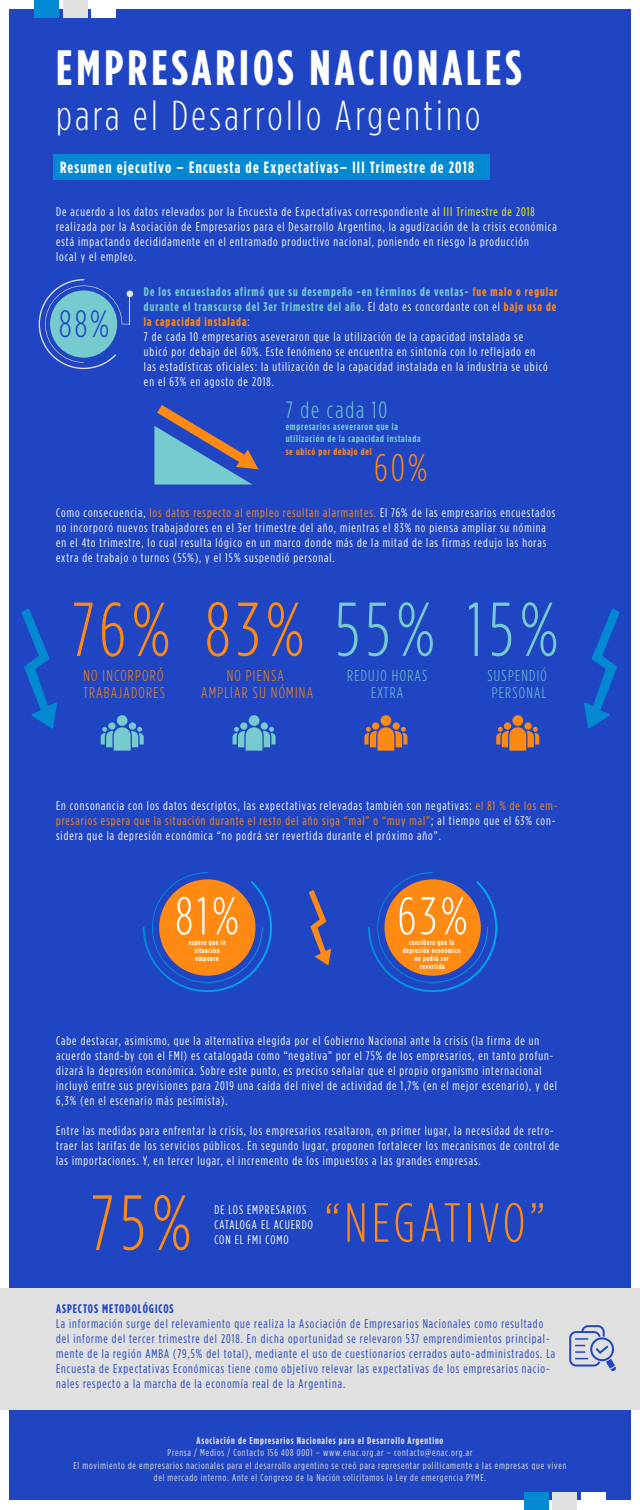
<style>
.page{position:relative;width:640px;height:1510px;background:#fff}
.page>*{position:absolute;margin:0;border:0;box-sizing:border-box;transform-origin:0 0}
.t1{font:300 78.06px "Gotham Condensed";color:#ff8a13}
.t2{font:300 76.25px "Gotham Condensed";color:#76cbce}
.t3{font:300 76.25px "Gotham Condensed";color:#ff8a13}
.t4{font:300 55px "Gotham Condensed";letter-spacing:.08em;color:#ff8a13}
.t5{font:300 53.12px "Gotham Condensed";color:#fff}
.t6{font:700 49.62px "Gotham Condensed";letter-spacing:.08em;color:#fff}
.t7{font:300 41.81px "Gotham Condensed";letter-spacing:.08em;color:#fff}
.t8{font:300 38.44px "Gotham Condensed";color:#ff8a13}
.t9{font:300 38.06px "Gotham Condensed";color:#1f45c2}
.t10{font:300 23.44px "Gotham Condensed";letter-spacing:.08em;color:#76cbce}
.t11{font:700 16.25px "Gotham Condensed";letter-spacing:.08em;color:#fff}
.t12{font:300 15.62px/16.9px "Gotham Condensed";letter-spacing:.08em;color:#ff8a13}
.t13{font:300 15.62px/16.9px "Gotham Condensed";letter-spacing:.08em;color:#76cbce;text-align:center}
.t14{font:12.5px/15px "Gotham Condensed";letter-spacing:.08em;color:#fff}
.t15{font:12.5px/15px "Gotham Condensed";letter-spacing:.08em;color:#1f45c2}
.t16{font:700 12.5px "Gotham Condensed";letter-spacing:.08em;color:#1f45c2}
.t17{font:10px/12.5px "Gotham Condensed";letter-spacing:.08em;color:#e0e0e0;text-align:center}
.t18{font:700 10px/12.5px "Gotham Condensed";letter-spacing:.08em;color:#76cbce}
.t19{font:700 10px "Gotham Condensed";letter-spacing:.08em;color:#e0e0e0}
.t20{font:700 10px "Gotham Condensed";letter-spacing:.08em;color:#ff8a13}
.t21{font:700 7.5px/8.1px "Gotham Condensed";letter-spacing:.08em;color:#fff;text-align:center}
.s1{color:#ff0}
.s2{font-weight:700;color:#76cbce}
.s3{font-weight:700;color:#ff8a13}
.s4{color:#ff8a13}
</style>
<div class="page">
<div style="left:9px;top:9px;width:622px;height:1491px;background:#1f45c2"></div>
<div style="left:524px;top:1492px;width:24px;height:18px;background:#0389d1"></div>
<div style="left:553px;top:1492px;width:24px;height:18px;background:#e0e0e0"></div>
<div style="left:581px;top:1492px;width:25px;height:18px;background:#fff"></div>
<div style="left:34px;top:0;width:25px;height:17px;background:#0389d1"></div>
<div style="left:63px;top:0;width:24px;height:17px;background:#e0e0e0"></div>
<div style="left:92px;top:0;width:24px;height:17px;background:#fff"></div>
<div style="left:0;top:1288px;width:640px;height:122px;background:#e0e0e0"></div>
<div style="left:53px;top:154px;width:437px;height:26px;background:#0389d1"></div>
<svg style="left:39px;top:279px;width:94px;height:90px"></svg>
<svg style="left:154px;top:405px;width:104px;height:80px"></svg>
<svg style="left:22px;top:609px;width:35px;height:120px"></svg>
<svg style="left:309px;top:890px;width:22px;height:75px"></svg>
<svg style="left:584px;top:609px;width:36px;height:120px"></svg>
<svg style="left:101px;top:715px;width:43px;height:36px"></svg>
<svg style="left:233px;top:715px;width:43px;height:36px"></svg>
<svg style="left:364px;top:715px;width:43px;height:36px"></svg>
<svg style="left:496px;top:715px;width:43px;height:36px"></svg>
<svg style="left:368px;top:872px;width:129px;height:120px"></svg>
<div style="left:384px;top:879px;width:97px;height:97px;background:#ff8a13;border-radius:50%"></div>
<svg style="left:143px;top:872px;width:129px;height:120px"></svg>
<div style="left:159px;top:879px;width:97px;height:97px;background:#ff8a13;border-radius:50%"></div>
<svg style="left:569px;top:1325px;width:47px;height:46px"></svg>
<hr style="left:130px;top:294px;width:1px;height:30px;background:#e0e0e0">
<h3 class="t6" style="left:56px;top:39px;width:467px">EMPRESARIOS NACIONALES</h3>
<h3 class="t7" style="left:56px;top:93px;width:426px">para el Desarrollo Argentino</h3>
<h3 class="t11" style="left:60px;top:158px;width:416px">Resumen ejecutivo – Encuesta de Expectativas– III Trimestre de 2018</h3>
<p class="t14" style="left:56px;top:204px;width:502px">De acuerdo a los datos relevados por la Encuesta de Expectativas correspondiente al <span class="s1">III Trimestre de 2018 </span>realizada por la Asociación de Empresarios para el Desarrollo Argentino, la agudización de la crisis económica está impactando decididamente en el entramado productivo nacional, poniendo en riesgo la producción<br>local y el empleo.</p>
<h3 class="t9" style="left:59px;top:303px;width:52px">88%</h3>
<p class="t14" style="left:144px;top:284px;width:415px"><span class="s2">De los encuestados afirmó que su desempeño -en términos de ventas-</span> <span class="s3">fue malo o regular </span><span class="s2">durante el transcurso del 3er Trimestre del año</span>. El dato es concordante con el <span class="s3">bajo uso de la capacidad instalada</span>:<br>7 de cada 10 empresarios aseveraron que la utilización de la capacidad instalada se<br>ubicó por debajo del 60%. Este fenómeno se encuentra en sintonía con lo reflejado en<br>las estadísticas oficiales: la utilización de la capacidad instalada en la industria se ubicó en el 63% en agosto de 2018.</p>
<h3 class="t10" style="left:286px;top:398px;width:103px">7 de cada 10</h3>
<p class="t18" style="left:286px;top:420px;width:137px">empresarios aseveraron que la utilización de la capacidad instalada</p>
<p class="t20" style="left:286px;top:446px;width:88px">se ubicó por debajo del</p>
<h3 class="t8" style="left:374px;top:448px;width:55px">60%</h3>
<p class="t14" style="left:56px;top:505px;width:501px">Como consecuencia, <span class="s4">los datos respecto al empleo resultan alarmantes.</span> El 76% de las empresarios encuestados no incorporó nuevos trabajadores en el 3er trimestre del año, mientras el 83% no piensa ampliar su nómina en el 4to trimestre, lo cual resulta lógico en un marco donde más de la mitad de las firmas redujo las horas extra de trabajo o turnos (55%), y el 15% suspendió personal.</p>
<h2 class="t3" style="left:72px;top:589px;width:100px">76%</h2>
<p class="t12" style="left:83px;top:667px;width:83px">NO INCORPORÓ<br>TRABAJADORES</p>
<h2 class="t2" style="left:205px;top:589px;width:354px"><span class="s4">83%</span> 55% 15%</h2>
<p class="t12" style="left:201px;top:667px;width:114px;text-align:center">NO PIENSA<br>AMPLIAR SU NÓMINA</p>
<p class="t13" style="left:347px;top:667px;width:82px">REDUJO HORAS<br>EXTRA</p>
<p class="t13" style="left:488px;top:667px;width:61px;text-align:left">SUSPENDIÓ<br>PERSONAL</p>
<p class="t14" style="left:56px;top:798px;width:503px">En consonancia con los datos descriptos, las expectativas relevadas también son negativas: <span class="s4">el 81 % de los em&shy;presarios espera que la situación durante el resto del año siga “mal” o “muy mal”</span>; al tiempo que el 63% con&shy;sidera que la depresión económica “no podrá ser revertida durante el próximo año”.</p>
<h3 class="t5" style="left:175px;top:888px;width:65px">81%</h3>
<p class="t21" style="left:189px;top:938px;width:38px">espera que la situación empeore</p>
<h3 class="t5" style="left:397px;top:888px;width:72px">63%</h3>
<p class="t21" style="left:403px;top:938px;width:59px">considera que la depresión económica no podrá ser revertida</p>
<p class="t14" style="left:56px;top:1033px;width:502px">Cabe destacar, asimismo, que la alternativa elegida por el Gobierno Nacional ante la crisis (la firma de un acuerdo stand-by con el FMI) es catalogada como “negativa” por el 75% de los empresarios, en tanto profun&shy;dizará la depresión económica. Sobre este punto, es preciso señalar que el propio organismo internacional incluyó entre sus previsiones para 2019 una caída del nivel de actividad de 1,7% (en el mejor escenario), y del 6,3% (en el escenario más pesimista).</p>
<p class="t14" style="left:56px;top:1123px;width:505px">Entre las medidas para enfrentar la crisis, los empresarios resaltaron, en primer lugar, la necesidad de retro&shy;traer las tarifas de los servicios públicos. En segundo lugar, proponen fortalecer los mecanismos de control de las importaciones. Y, en tercer lugar, el incremento de los impuestos a las grandes empresas.</p>
<h1 class="t1" style="left:91px;top:1182px;width:102px">75%</h1>
<p class="t14" style="left:214px;top:1202px;width:100px">DE LOS EMPRESARIOS<br>CATALOGA EL ACUERDO<br>CON EL FMI COMO</p>
<h3 class="t4" style="left:325px;top:1194px;width:222px">“NEGATIVO”</h3>
<p class="t16" style="left:56px;top:1301px;width:119px">ASPECTOS METODOLÓGICOS</p>
<p class="t15" style="left:56px;top:1316px;width:501px">La información surge del relevamiento que realiza la Asociación de Empresarios Nacionales como resultado del informe del tercer trimestre del 2018. En dicha oportunidad se relevaron 537 emprendimientos principal&shy;mente de la región AMBA (79,5% del total), mediante el uso de cuestionarios cerrados auto-administrados. La Encuesta de Expectativas Económicas tiene como objetivo relevar las expectativas de los empresarios nacio&shy;nales respecto a la marcha de la economía real de la Argentina.</p>
<p class="t19" style="left:197px;top:1434px;width:248px">Asociación de Empresarios Nacionales para el Desarrollo Argentino</p>
<p class="t17" style="left:74px;top:1446px;width:494px">Prensa / Medios / Contacto 156 408 0001 – www.enac.org.ar – contacto@enac.org.ar<br>El movimiento de empresarios nacionales para el desarrollo argentino se creó para representar políticamente a las empresas que viven del mercado interno. Ante el Congreso de la Nación solicitamos la Ley de emergencia PYME.</p>
</div>
